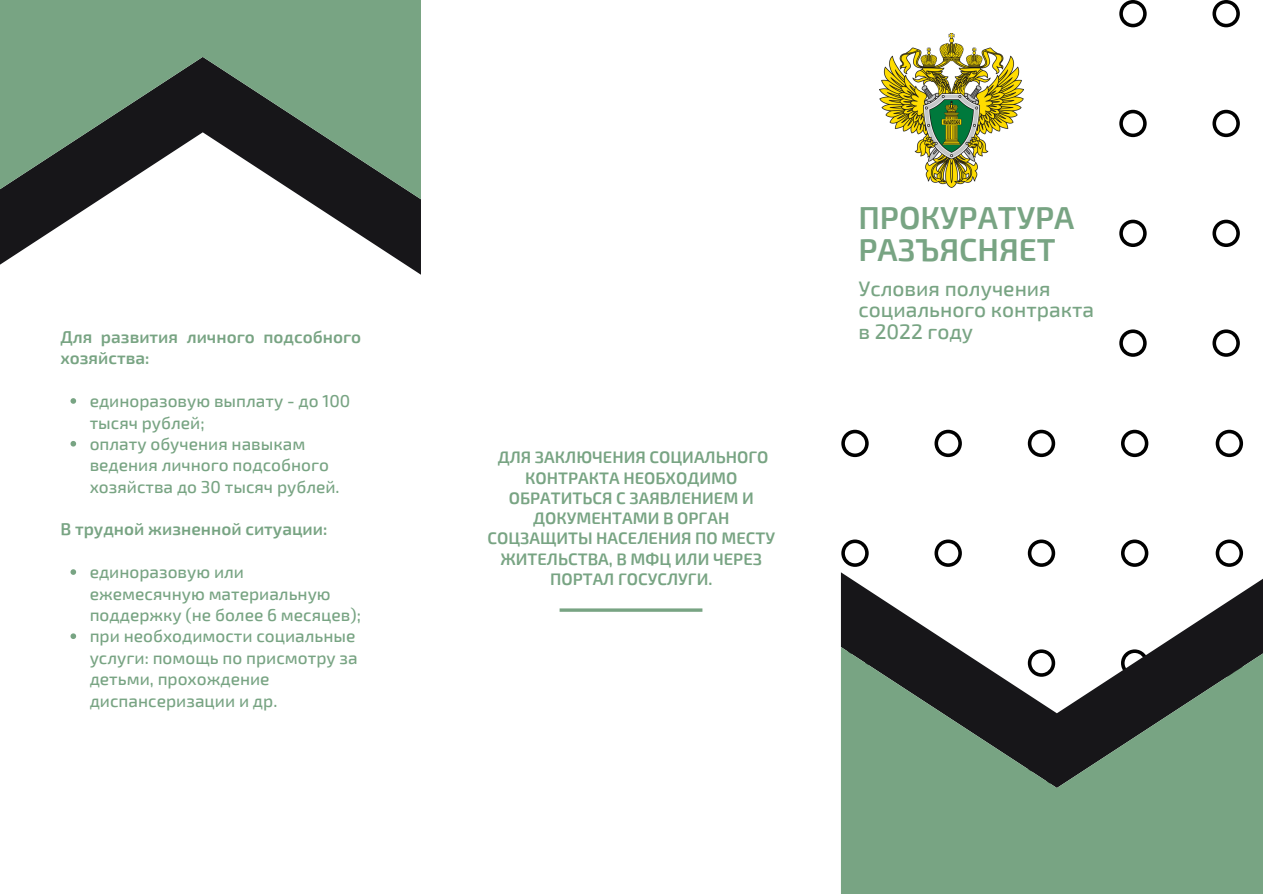
<style>
.page{position:relative;width:1263px;height:894px;background:#fff}
.page>*{position:absolute;margin:0;border:0;box-sizing:border-box;transform-origin:0 0}
.t1{font:600 31.8px/32.5px "Exo 2";color:#78a483}
.t2{font:500 21px/21.3px "Exo 2";color:#78a483}
.t3{font:500 17.25px/21.3px "Exo 2";color:#78a483}
.t4{font:600 17.25px/21.3px "Exo 2";color:#78a483}
.t5{font:600 16.65px/20.2px "Exo 2";color:#78a483;text-align:center}
</style>
<div class="page">
<svg style="left:0;top:199px;width:421px;height:76px"></svg>
<svg style="left:0;top:0;width:421px;height:199px;background:#67826e"></svg>
<img style="left:880px;top:34px;width:144px;height:153px">
<hr style="left:560px;top:608px;width:142px;height:3px;background:#78a483">
<svg style="left:1119px;top:0;width:121px;height:357px"></svg>
<svg style="left:841px;top:429px;width:307px;height:138px"></svg>
<svg style="left:1216px;top:429px;width:28px;height:138px"></svg>
<svg style="left:841px;top:572px;width:422px;height:74px"></svg>
<svg style="left:841px;top:646px;width:422px;height:247px;background:#6a8872"></svg>
<svg style="left:71px;top:398px;width:5px;height:5px"></svg>
<svg style="left:71px;top:441px;width:5px;height:5px"></svg>
<svg style="left:71px;top:569px;width:5px;height:5px"></svg>
<svg style="left:71px;top:633px;width:5px;height:5px"></svg>
<p class="t4" style="left:60px;top:325px;width:302px">Для развития личного подсобного хозяйства:</p>
<p class="t3" style="left:90px;top:389px;width:262px">единоразовую выплату - до 100 тысяч рублей;</p>
<p class="t3" style="left:90px;top:432px;width:251px">оплату обучения навыкам ведения личного подсобного хозяйства до 30 тысяч рублей.</p>
<p class="t4" style="left:60px;top:517px;width:269px">В трудной жизненной ситуации:</p>
<p class="t3" style="left:90px;top:560px;width:273px">единоразовую или ежемесячную материальную поддержку (не более 6 месяцев);</p>
<p class="t3" style="left:90px;top:624px;width:270px">при необходимости социальные услуги: помощь по присмотру за детьми, прохождение диспансеризации и др.</p>
<p class="t5" style="left:487px;top:446px;width:289px">ДЛЯ ЗАКЛЮЧЕНИЯ СОЦИАЛЬНОГО<br>КОНТРАКТА НЕОБХОДИМО<br>ОБРАТИТЬСЯ С ЗАЯВЛЕНИЕМ И<br>ДОКУМЕНТАМИ В ОРГАН<br>СОЦЗАЩИТЫ НАСЕЛЕНИЯ ПО МЕСТУ<br>ЖИТЕЛЬСТВА, В МФЦ ИЛИ ЧЕРЕЗ<br>ПОРТАЛ ГОСУСЛУГИ.</p>
<p class="t1" style="left:858px;top:199px;width:217px">ПРОКУРАТУРА<br>РАЗЪЯСНЯЕТ</p>
<p class="t2" style="left:858px;top:276px;width:237px">Условия получения социального контракта в 2022 году</p>
</div>
